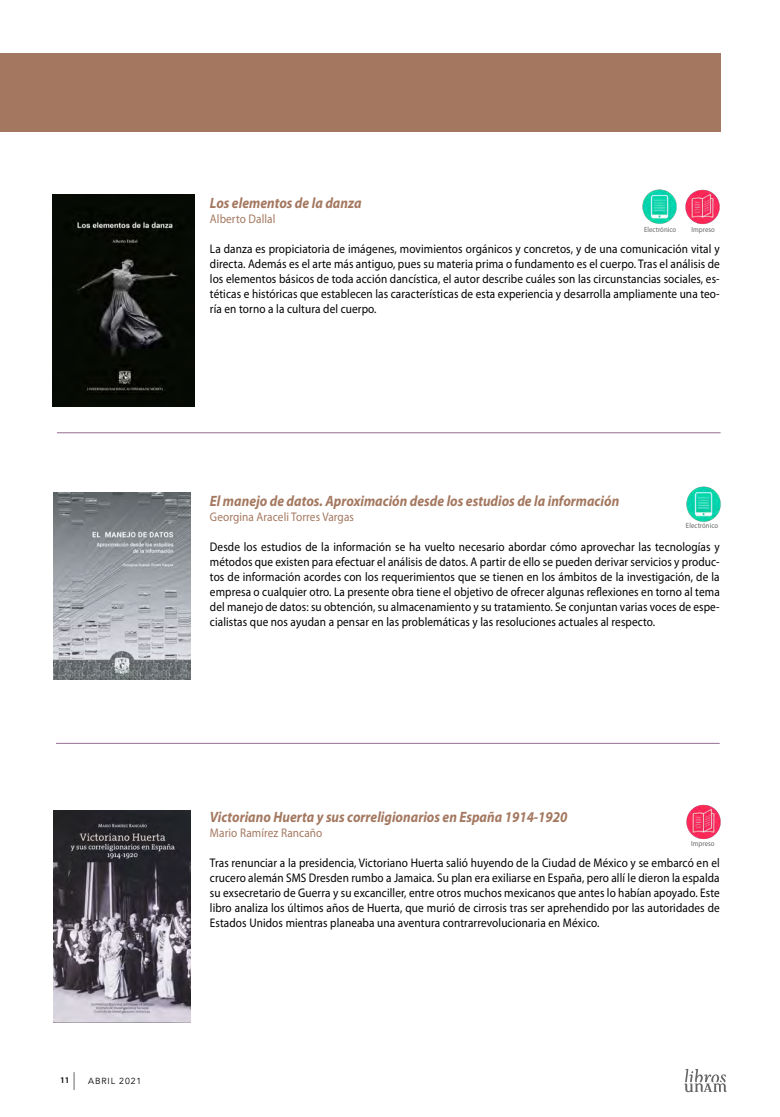
<style>
.page{position:relative;width:780px;height:1117px;background:#fff}
.page>*{position:absolute;margin:0;border:0;box-sizing:border-box;transform-origin:0 0}
.t1{font:italic 700 15px "Myriad Pro";color:#a47860;scale:.9 1}
.t2{font:12.5px/15px "Myriad Pro";letter-spacing:.01em;color:#000;text-align:justify;scale:.9 1}
.t3{font:12.5px "Myriad Pro";letter-spacing:.01em;color:#a47860;scale:.9 1}
.t4{font:8.75px "Avenir LT";letter-spacing:.1em;color:#000}
.t5{font:600 8.75px "Myriad Pro";color:#000}
.t6{font:7.5px "Myriad Pro";letter-spacing:.01em;color:#666;scale:.9 1}
</style>
<div class="page">
<svg style="left:684px;top:1069px;width:42px;height:22px"></svg>
<svg style="left:74px;top:1072px;width:1px;height:17px"></svg>
<hr style="left:56px;top:742px;width:663px;height:1px;background:#976e91">
<hr style="left:57px;top:432px;width:663px;height:1px;background:#976e91">
<div style="left:0;top:53px;width:720px;height:78px;background:#a47860"></div>
<img style="left:53px;top:194px;width:142px;height:212px">
<img style="left:53px;top:492px;width:138px;height:187px">
<img style="left:53px;top:810px;width:137px;height:211px">
<img style="left:685px;top:189px;width:35px;height:36px">
<img style="left:642px;top:189px;width:35px;height:35px">
<img style="left:686px;top:804px;width:35px;height:36px">
<img style="left:686px;top:486px;width:35px;height:36px">
<p class="t1" style="left:210px;top:193px;width:170px">Los elementos de la danza</p>
<p class="t3" style="left:210px;top:211px;width:74px">Alberto Dallal</p>
<p class="t2" style="left:210px;top:241px;width:568px">La danza es propiciatoria de imágenes, movimientos orgánicos y concretos, y de una comunicación vital y directa. Además es el arte más antiguo, pues su materia prima o fundamento es el cuerpo. Tras el análisis de los elementos básicos de toda acción dancística, el autor describe cuáles son las circunstancias sociales, es&shy;téticas e históricas que establecen las características de esta experiencia y desarrolla ampliamente una teo&shy;ría en torno a la cultura del cuerpo.</p>
<p class="t6" style="left:644px;top:224px;width:37px">Electrónico</p>
<p class="t6" style="left:691px;top:224px;width:28px">Impreso</p>
<p class="t1" style="left:210px;top:490px;width:456px">El manejo de datos. Aproximación desde los estudios de la información</p>
<p class="t3" style="left:210px;top:508px;width:162px">Georgina Araceli Torres Vargas</p>
<p class="t2" style="left:210px;top:538px;width:568px">Desde los estudios de la información se ha vuelto necesario abordar cómo aprovechar las tecnologías y métodos que existen para efectuar el análisis de datos. A partir de ello se pueden derivar servicios y produc&shy;tos de información acordes con los requerimientos que se tienen en los ámbitos de la investigación, de la empresa o cualquier otro. La presente obra tiene el objetivo de ofrecer algunas reflexiones en torno al tema del manejo de datos: su obtención, su almacenamiento y su tratamiento. Se conjuntan varias voces de espe&shy;cialistas que nos ayudan a pensar en las problemáticas y las resoluciones actuales al respecto.</p>
<p class="t6" style="left:686px;top:521px;width:37px">Electrónico</p>
<p class="t5" style="left:60px;top:1074px;width:11px">11</p>
<p class="t4" style="left:88px;top:1075px;width:55px">ABRIL 2021</p>
<p class="t1" style="left:210px;top:806px;width:399px">Victoriano Huerta y sus correligionarios en España 1914-1920</p>
<p class="t3" style="left:210px;top:824px;width:126px">Mario Ramírez Rancaño</p>
<p class="t2" style="left:210px;top:854px;width:568px">Tras renunciar a la presidencia, Victoriano Huerta salió huyendo de la Ciudad de México y se embarcó en el crucero alemán SMS Dresden rumbo a Jamaica. Su plan era exiliarse en España, pero allí le dieron la espalda su exsecretario de Guerra y su excanciller, entre otros muchos mexicanos que antes lo habían apoyado. Este libro analiza los últimos años de Huerta, que murió de cirrosis tras ser aprehendido por las autoridades de Estados Unidos mientras planeaba una aventura contrarrevolucionaria en México.</p>
<p class="t6" style="left:691px;top:839px;width:28px">Impreso</p>
</div>
